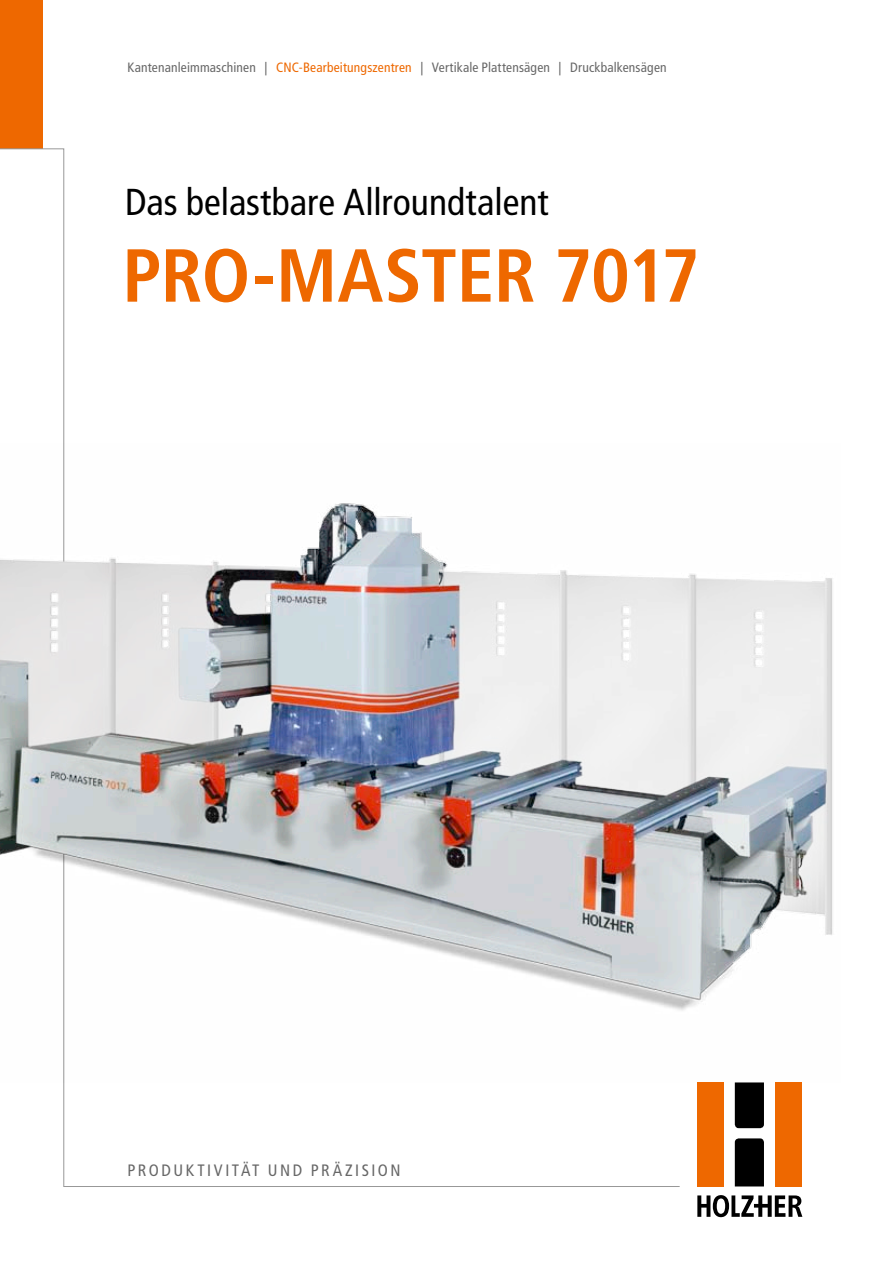
<style>
.page{position:relative;width:893px;height:1263px;background:#fff}
.page>*{position:absolute;margin:0;border:0;box-sizing:border-box;transform-origin:0 0}
.t1{font:700 condensed 75px "Frutiger";letter-spacing:-.01em;color:#ee6800}
.t2{font:condensed 37.5px "Frutiger";color:#000}
.t3{font:condensed 16.5px "Frutiger";letter-spacing:.155em;color:#676767}
.t4{font:condensed 13.5px "Frutiger";letter-spacing:.01em;color:#676767}
.s1{color:#ee6800}
</style>
<div class="page">
<img style="left:0;top:503px;width:833px;height:508px">
<div style="left:0;top:0;width:43px;height:149px;background:#ee6800"></div>
<div style="left:697px;top:1082px;width:26px;height:104px;background:#ee6800"></div>
<div style="left:775px;top:1082px;width:26px;height:104px;background:#ee6800"></div>
<svg style="left:735px;top:1082px;width:29px;height:46px"></svg>
<svg style="left:735px;top:1138px;width:29px;height:48px"></svg>
<svg style="left:697px;top:1195px;width:105px;height:22px"></svg>
<svg style="left:0;top:148px;width:65px;height:414px"></svg>
<svg style="left:63px;top:853px;width:617px;height:334px"></svg>
<p class="t4" style="left:128px;top:60px;width:541px">Kantenanleimmaschinen | <span class="s1">CNC-Bearbeitungszentren</span> | Vertikale Plattensägen | Druckbalkensägen</p>
<h2 class="t2" style="left:125px;top:180px;width:425px">Das belastbare Allroundtalent</h2>
<h1 class="t1" style="left:122px;top:231px;width:579px">PRO-MASTER 7017</h1>
<p class="t3" style="left:128px;top:1161px;width:275px">PRODUKTIVITÄT UND PRÄZISION</p>
</div>
